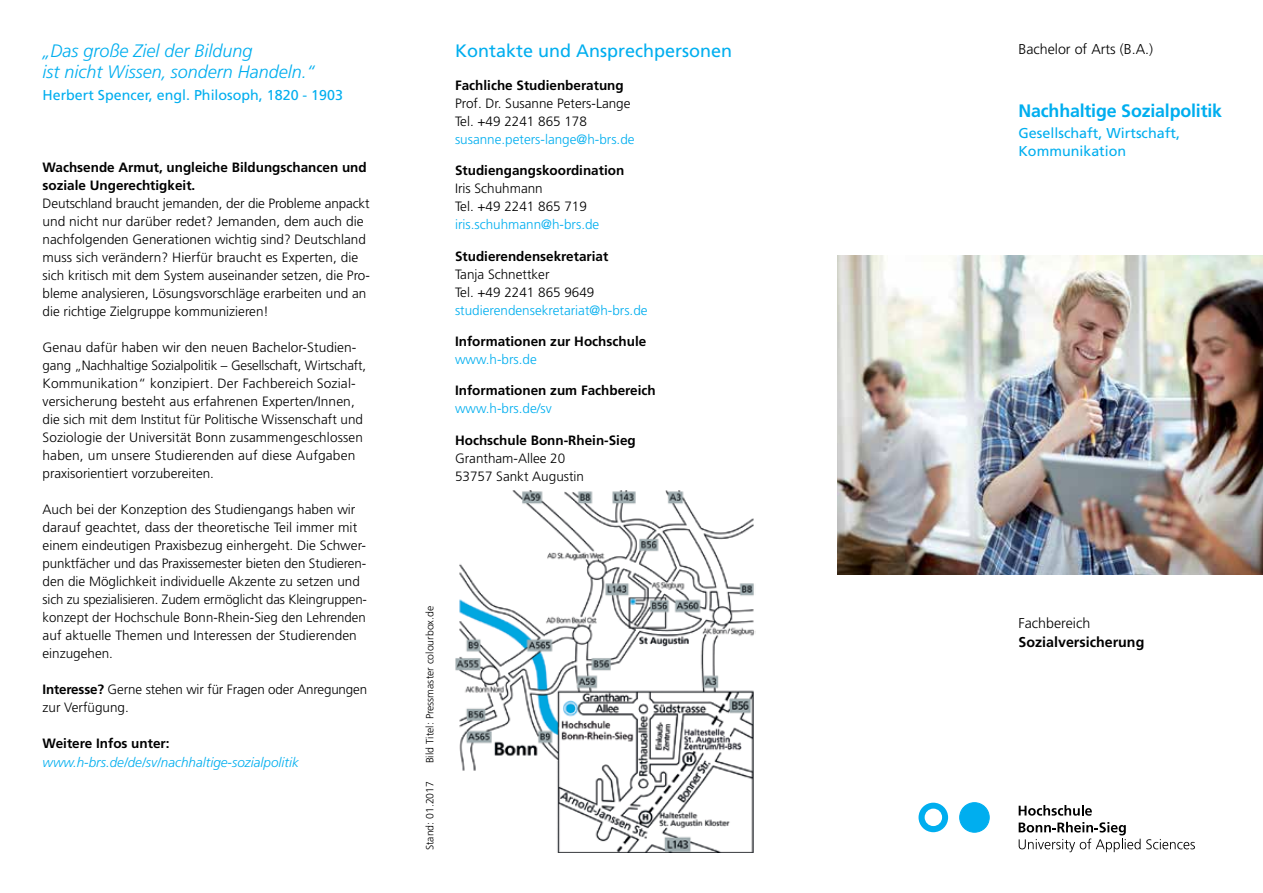
<style>
.page{position:relative;width:1263px;height:893px;background:#fff}
.page>*{position:absolute;margin:0;border:0;box-sizing:border-box;transform-origin:0 0}
.t1{font:italic 300 18px/21px "Frutiger";color:#00aeef}
.t2{font:18px "Frutiger";color:#00aeef}
.t3{font:700 18px "Frutiger";letter-spacing:-.01em;color:#00aeef}
.t4{font:14.25px/18.8px "Frutiger";color:#00aeef}
.t5{font:300 14.25px "Frutiger";color:#000}
.t6{font:700 14.25px "Frutiger";color:#000}
.t7{font:300 13.5px/18px "Frutiger";color:#000}
.t8{font:700 13.5px/18px "Frutiger";color:#000}
.t9{font:300 13.5px "Frutiger";color:#00aeef}
.t10{font:italic 300 13.5px "Frutiger";color:#00aeef}
.t11{font:300 10.5px "Frutiger";color:#000}
.s1{font-weight:700}
</style>
<div class="page">
<div style="left:960px;top:803px;width:29px;height:29px;background:#00aeef;border-radius:50%"></div>
<div style="left:959px;top:802px;width:30px;height:30px;border:1px solid #00aeef;border-radius:50%"></div>
<svg style="left:1019px;top:805px;width:73px;height:11px"></svg>
<svg style="left:1019px;top:822px;width:121px;height:30px"></svg>
<svg style="left:1146px;top:839px;width:49px;height:10px"></svg>
<svg style="left:918px;top:803px;width:30px;height:29px"></svg>
<img style="left:838px;top:255px;width:425px;height:319px">
<img style="left:455px;top:490px;width:300px;height:362px">
<h1 class="t1" style="left:43px;top:40px;width:274px">„Das große Ziel der Bildung<br>ist nicht Wissen, sondern Handeln.“</h1>
<p class="t4" style="left:43px;top:86px;width:302px">Herbert Spencer, engl. Philosoph, 1820 - 1903</p>
<p class="t8" style="left:43px;top:158px;width:326px">Wachsende Armut, ungleiche Bildungschancen und soziale Ungerechtigkeit.</p>
<p class="t7" style="left:43px;top:194px;width:329px">Deutschland braucht jemanden, der die Probleme anpackt und nicht nur darüber redet? Jemanden, dem auch die nachfolgenden Generationen wichtig sind? Deutschland muss sich verändern? Hierfür braucht es Experten, die sich kritisch mit dem System auseinander setzen, die Pro&shy;bleme analysieren, Lösungsvorschläge erarbeiten und an die richtige Zielgruppe kommunizieren!</p>
<p class="t7" style="left:43px;top:338px;width:325px">Genau dafür haben wir den neuen Bachelor-Studien&shy;gang „Nachhaltige Sozialpolitik – Gesellschaft, Wirtschaft, Kommunikation“ konzipiert. Der Fachbereich Sozial&shy;versicherung besteht aus erfahrenen Experten/Innen, die sich mit dem Institut für Politische Wissenschaft und Soziologie der Universität Bonn zusammengeschlossen haben, um unsere Studierenden auf diese Aufgaben praxisorientiert vorzubereiten.</p>
<p class="t7" style="left:43px;top:500px;width:326px">Auch bei der Konzeption des Studiengangs haben wir darauf geachtet, dass der theoretische Teil immer mit einem eindeutigen Praxisbezug einhergeht. Die Schwer&shy;punktfächer und das Praxissemester bieten den Studieren&shy;den die Möglichkeit individuelle Akzente zu setzen und sich zu spezialisieren. Zudem ermöglicht das Kleingruppen&shy;konzept der Hochschule Bonn-Rhein-Sieg den Lehrenden auf aktuelle Themen und Interessen der Studierenden einzugehen.</p>
<p class="t7" style="left:43px;top:680px;width:326px"><span class="s1">Interesse?</span> Gerne stehen wir für Fragen oder Anregungen zur Verfügung.</p>
<p class="t8" style="left:43px;top:734px;width:129px">Weitere Infos unter:</p>
<p class="t10" style="left:43px;top:755px;width:258px">www.h-brs.de/de/sv/nachhaltige-sozialpolitik</p>
<h1 class="t2" style="left:455px;top:40px;width:279px">Kontakte und Ansprechpersonen</h1>
<p class="t8" style="left:455px;top:76px;width:170px">Fachliche Studienberatung</p>
<p class="t7" style="left:455px;top:94px;width:177px">Prof. Dr. Susanne Peters-Lange<br>Tel. +49 2241 865 178</p>
<p class="t9" style="left:455px;top:131px;width:181px">susanne.peters-lange@h-brs.de</p>
<p class="t8" style="left:455px;top:161px;width:171px">Studiengangskoordination</p>
<p class="t7" style="left:455px;top:179px;width:133px">Iris Schuhmann<br>Tel. +49 2241 865 719</p>
<p class="t9" style="left:455px;top:217px;width:146px">iris.schuhmann@h-brs.de</p>
<p class="t8" style="left:455px;top:247px;width:155px">Studierendensekretariat</p>
<p class="t7" style="left:455px;top:265px;width:141px">Tanja Schnettker<br>Tel. +49 2241 865 9649</p>
<p class="t9" style="left:455px;top:302px;width:194px">studierendensekretariat@h-brs.de</p>
<p class="t8" style="left:455px;top:332px;width:193px">Informationen zur Hochschule</p>
<p class="t9" style="left:455px;top:352px;width:83px">www.h-brs.de</p>
<p class="t8" style="left:455px;top:382px;width:202px">Informationen zum Fachbereich</p>
<p class="t9" style="left:455px;top:401px;width:98px">www.h-brs.de/sv</p>
<p class="t8" style="left:455px;top:431px;width:182px">Hochschule Bonn-Rhein-Sieg</p>
<p class="t7" style="left:455px;top:449px;width:131px">Grantham-Allee 20<br>53757 Sankt Augustin</p>
<p class="t11" style="left:424px;top:763px;width:159px;rotate:-90deg">Bild Titel: Pressmaster colourbox.de</p>
<p class="t11" style="left:424px;top:850px;width:71px;rotate:-90deg">Stand: 01.2017</p>
<p class="t5" style="left:1018px;top:41px;width:136px">Bachelor of Arts (B.A.)</p>
<h1 class="t3" style="left:1018px;top:100px;width:205px">Nachhaltige Sozialpolitik</h1>
<p class="t4" style="left:1018px;top:123px;width:163px">Gesellschaft, Wirtschaft,<br>Kommunikation</p>
<p class="t5" style="left:1018px;top:615px;width:73px">Fachbereich</p>
<p class="t6" style="left:1018px;top:633px;width:127px">Sozialversicherung</p>
</div>
